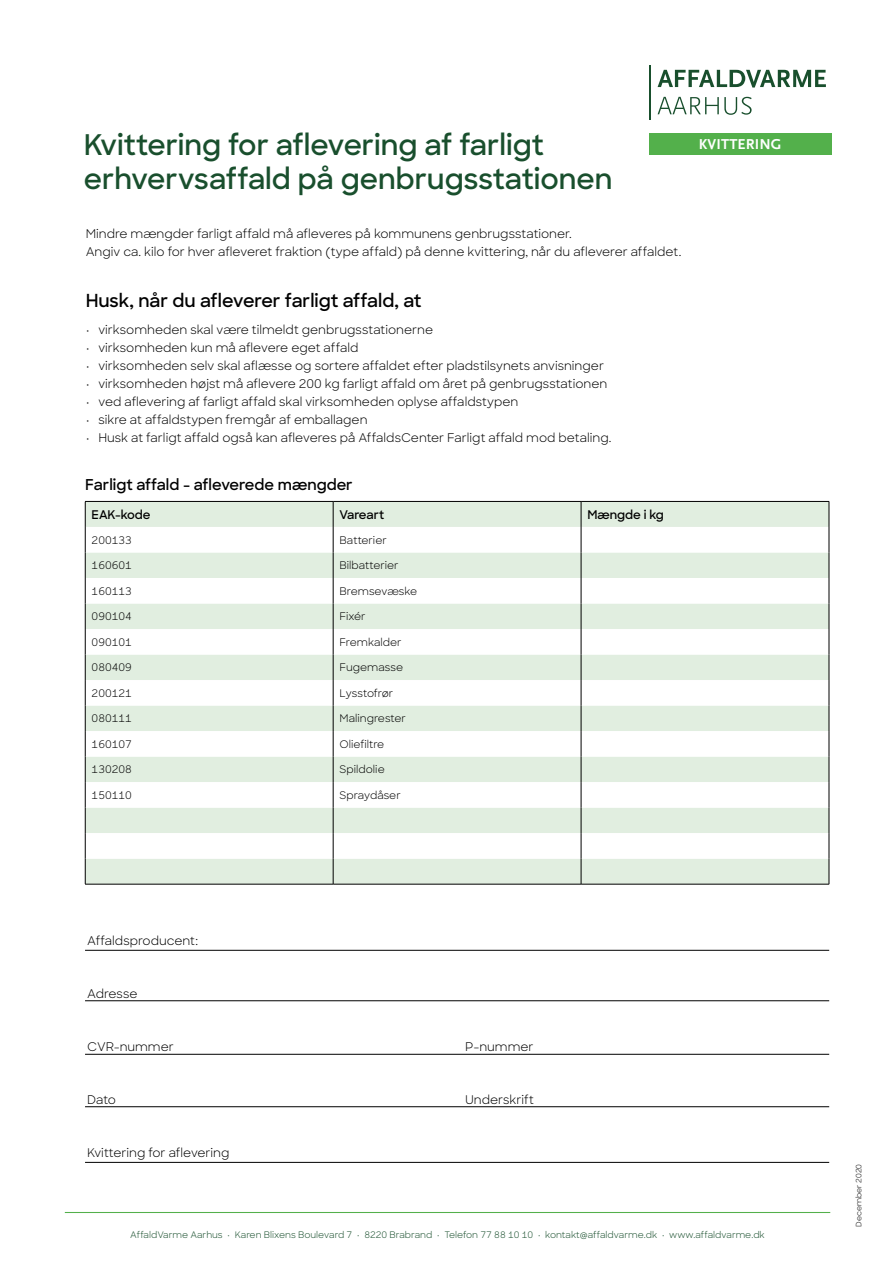
<style>
.page{position:relative;width:893px;height:1263px;background:#fff}
.page>*{position:absolute;margin:0;border:0;box-sizing:border-box;transform-origin:0 0}
.t1{font:600 28.5px/34.5px "Sharp Sans";color:#194f2d}
.t2{font:600 18px "Sharp Sans";color:#000}
.t3{font:600 15px "Sharp Sans";color:#000}
.t4{font:700 15px "Scala Sans OT";letter-spacing:.01em;color:#fff}
.t5{font:12px/18px "Sharp Sans";color:#000}
.t6{font:600 12px "Sharp Sans";color:#000}
.t7{font:10.5px "Sharp Sans";color:#000}
.t8{font:9px "Sharp Sans";color:#194f2d}
.t9{font:7.5px "Sharp Sans";color:#000}
</style>
<div class="page">
<div style="left:86px;top:502px;width:743px;height:382px;background:#e1eee0"></div>
<svg style="left:86px;top:527px;width:743px;height:332px"></svg>
<hr style="left:85px;top:501px;width:248px;height:1px;background:#000">
<hr style="left:333px;top:501px;width:248px;height:1px;background:#000">
<hr style="left:581px;top:501px;width:248px;height:1px;background:#000">
<svg style="left:85px;top:502px;width:1px;height:382px"></svg>
<svg style="left:333px;top:502px;width:1px;height:382px"></svg>
<svg style="left:581px;top:502px;width:1px;height:382px"></svg>
<svg style="left:829px;top:502px;width:1px;height:382px"></svg>
<hr style="left:85px;top:884px;width:248px;height:1px;background:#000">
<hr style="left:333px;top:884px;width:248px;height:1px;background:#000">
<hr style="left:581px;top:884px;width:248px;height:1px;background:#000">
<hr style="left:65px;top:1212px;width:765px;height:1px;background:#53b04b">
<hr style="left:85px;top:950px;width:744px;height:1px;background:#000">
<hr style="left:85px;top:1000px;width:744px;height:1px;background:#000">
<hr style="left:85px;top:1054px;width:744px;height:1px;background:#000">
<hr style="left:85px;top:1106px;width:744px;height:1px;background:#000">
<hr style="left:85px;top:1162px;width:744px;height:1px;background:#000">
<svg style="left:658px;top:70px;width:168px;height:18px"></svg>
<svg style="left:658px;top:97px;width:94px;height:18px"></svg>
<hr style="left:649px;top:65px;width:1px;height:54px;background:#194f2d">
<div style="left:649px;top:133px;width:182px;height:22px;background:#53b04b"></div>
<h1 class="t1" style="left:84px;top:126px;width:530px">Kvittering for aflevering af farligt erhvervsaffald på genbrugsstationen</h1>
<p class="t5" style="left:86px;top:224px;width:597px">Mindre mængder farligt affald må afleveres på kommunens genbrugsstationer.<br>Angiv ca. kilo for hver afleveret fraktion (type affald) på denne kvittering, når du afleverer affaldet.</p>
<h2 class="t2" style="left:86px;top:287px;width:337px">Husk, når du afleverer farligt affald, at</h2>
<p class="t5" style="left:86px;top:320px;width:349px">• virksomheden skal være tilmeldt genbrugsstationerne</p>
<p class="t5" style="left:86px;top:338px;width:274px">• virksomheden kun må aflevere eget affald</p>
<p class="t5" style="left:86px;top:356px;width:520px">• virksomheden selv skal aflæsse og sortere affaldet efter pladstilsynets anvisninger</p>
<p class="t5" style="left:86px;top:374px;width:523px">• virksomheden højst må aflevere 200 kg farligt affald om året på genbrugsstationen</p>
<p class="t5" style="left:86px;top:392px;width:434px">• ved aflevering af farligt affald skal virksomheden oplyse affaldstypen</p>
<p class="t5" style="left:86px;top:410px;width:283px">• sikre at affaldstypen fremgår af emballagen</p>
<p class="t5" style="left:86px;top:428px;width:527px">• Husk at farligt affald også kan afleveres på AffaldsCenter Farligt affald mod betaling.</p>
<p class="t3" style="left:85px;top:474px;width:269px">Farligt affald - afleverede mængder</p>
<p class="t6" style="left:92px;top:505px;width:61px">EAK-kode</p>
<p class="t6" style="left:340px;top:505px;width:46px">Vareart</p>
<p class="t6" style="left:587px;top:505px;width:78px">Mængde i kg</p>
<p class="t7" style="left:92px;top:532px;width:42px">200133</p>
<p class="t7" style="left:340px;top:532px;width:49px">Batterier</p>
<p class="t7" style="left:92px;top:557px;width:42px">160601</p>
<p class="t7" style="left:340px;top:557px;width:61px">Bilbatterier</p>
<p class="t7" style="left:92px;top:583px;width:42px">160113</p>
<p class="t7" style="left:340px;top:583px;width:79px">Bremsevæske</p>
<p class="t7" style="left:92px;top:609px;width:42px">090104</p>
<p class="t7" style="left:340px;top:609px;width:28px">Fixér</p>
<p class="t7" style="left:92px;top:634px;width:42px">090101</p>
<p class="t7" style="left:340px;top:634px;width:64px">Fremkalder</p>
<p class="t7" style="left:92px;top:660px;width:42px">080409</p>
<p class="t7" style="left:340px;top:660px;width:65px">Fugemasse</p>
<p class="t7" style="left:92px;top:685px;width:42px">200121</p>
<p class="t7" style="left:340px;top:685px;width:55px">Lysstofrør</p>
<p class="t7" style="left:92px;top:711px;width:42px">080111</p>
<p class="t7" style="left:340px;top:711px;width:68px">Malingrester</p>
<p class="t7" style="left:92px;top:736px;width:42px">160107</p>
<p class="t7" style="left:340px;top:736px;width:46px">Oliefiltre</p>
<p class="t7" style="left:92px;top:762px;width:42px">130208</p>
<p class="t7" style="left:340px;top:762px;width:47px">Spildolie</p>
<p class="t7" style="left:92px;top:787px;width:42px">150110</p>
<p class="t7" style="left:340px;top:787px;width:63px">Spraydåser</p>
<p class="t4" style="left:699px;top:136px;width:84px">KVITTERING</p>
<p class="t5" style="left:87px;top:931px;width:113px">Affaldsproducent:</p>
<p class="t5" style="left:87px;top:984px;width:52px">Adresse</p>
<p class="t5" style="left:87px;top:1037px;width:88px">CVR-nummer</p>
<p class="t5" style="left:465px;top:1037px;width:70px">P-nummer</p>
<p class="t5" style="left:87px;top:1090px;width:30px">Dato</p>
<p class="t5" style="left:465px;top:1090px;width:70px">Underskrift</p>
<p class="t5" style="left:87px;top:1143px;width:144px">Kvittering for aflevering</p>
<p class="t8" style="left:130px;top:1228px;width:636px">AffaldVarme Aarhus • Karen Blixens Boulevard 7 • 8220 Brabrand • Telefon 77 88 10 10 • kontakt@affaldvarme.dk • www.affaldvarme.dk</p>
<p class="t9" style="left:853px;top:1227px;width:65px;rotate:-90deg">December 2020</p>
</div>
